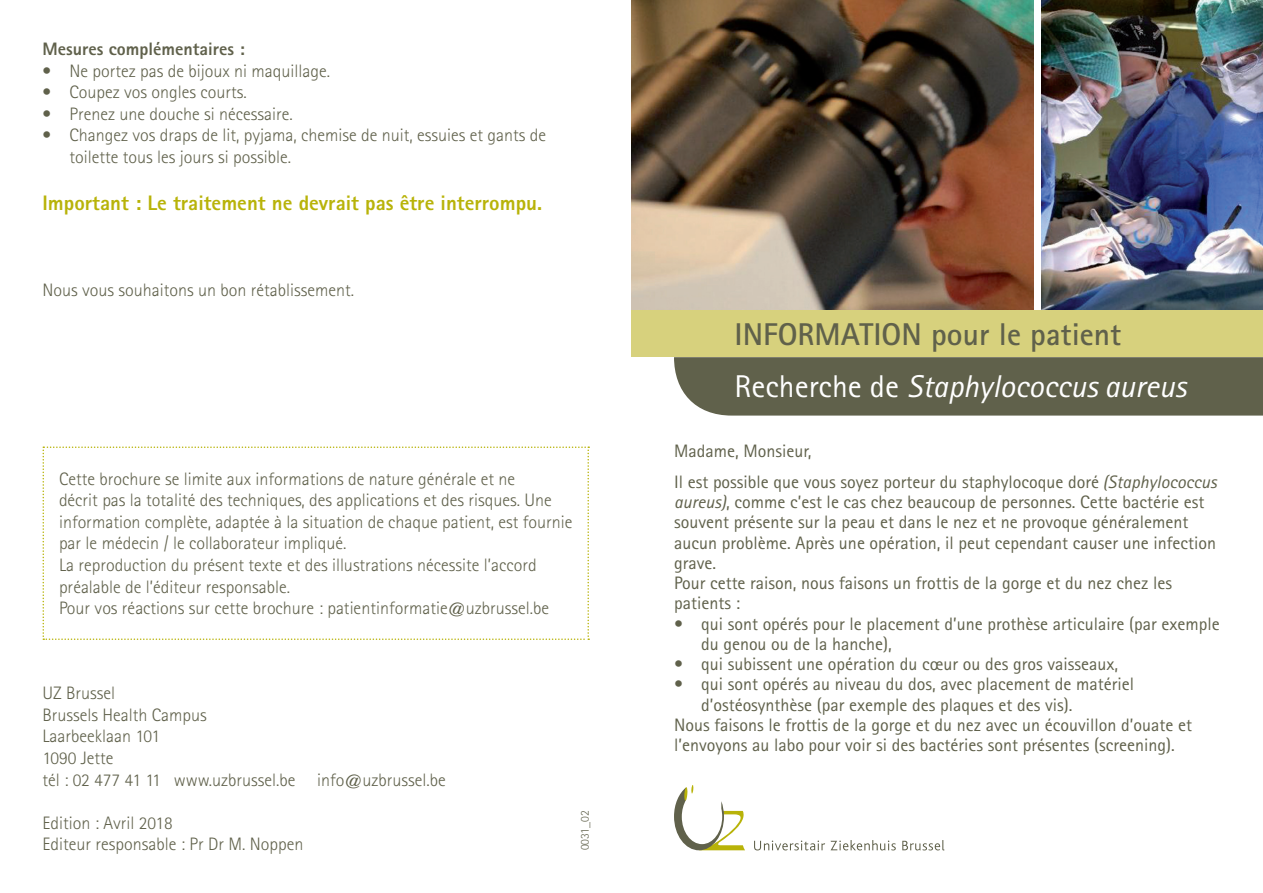
<style>
.page{position:relative;width:1263px;height:893px;background:#fff}
.page>*{position:absolute;margin:0;border:0;box-sizing:border-box;transform-origin:0 0}
.t1{font:italic 31.5px "Rotis Sans Serif Std";color:#fff}
.t2{font:700 31.5px "Rotis Sans Serif Std";color:#60614b}
.t3{font:800 21px "Rotis Sans Serif Std";color:#b8b309}
.t4{font:300 18px/21.6px "Rotis Sans Serif Std";color:#60614b}
.t5{font:18px/20.2px "Rotis Sans Serif Std";color:#60614b}
.t6{font:800 18px "Rotis Sans Serif Std";color:#60614b}
.t7{font:300 12px "Rotis Sans Serif Std";letter-spacing:-.01em;color:#60614b}
.s1{font-style:normal}
.s2{font-style:italic}
</style>
<div class="page">
<img style="left:631px;top:0;width:402px;height:310px">
<img style="left:1041px;top:0;width:222px;height:310px">
<div style="left:631px;top:310px;width:632px;height:47px;background:#d7d17d"></div>
<div style="left:674px;top:357px;width:589px;height:59px;background:#60614b"></div>
<svg style="left:674px;top:785px;width:71px;height:65px"></svg>
<svg style="left:754px;top:840px;width:71px;height:10px"></svg>
<svg style="left:831px;top:840px;width:65px;height:10px"></svg>
<svg style="left:902px;top:840px;width:42px;height:10px"></svg>
<svg style="left:43px;top:446px;width:546px;height:194px"></svg>
<p class="t6" style="left:43px;top:37px;width:204px">Mesures complémentaires :</p>
<p class="t4" style="left:43px;top:60px;width:289px">• Ne portez pas de bijoux ni maquillage.</p>
<p class="t4" style="left:43px;top:81px;width:206px">• Coupez vos ongles courts.</p>
<p class="t4" style="left:43px;top:103px;width:252px">• Prenez une douche si nécessaire.</p>
<p class="t4" style="left:70px;top:124px;width:478px;text-indent:-27px">• Changez vos draps de lit, pyjama, chemise de nuit, essuies et gants de toilette tous les jours si possible.</p>
<p class="t3" style="left:43px;top:189px;width:501px">Important : Le traitement ne devrait pas être interrompu.</p>
<p class="t4" style="left:43px;top:279px;width:313px">Nous vous souhaitons un bon rétablissement.</p>
<p class="t4" style="left:59px;top:468px;width:515px">Cette brochure se limite aux informations de nature générale et ne<br>décrit pas la totalité des techniques, des applications et des risques. Une information complète, adaptée à la situation de chaque patient, est fournie par le médecin / le collaborateur impliqué.</p>
<p class="t4" style="left:59px;top:554px;width:479px">La reproduction du présent texte et des illustrations nécessite l’accord préalable de l’éditeur responsable.</p>
<p class="t4" style="left:59px;top:597px;width:491px">Pour vos réactions sur cette brochure : patientinformatie@uzbrussel.be</p>
<p class="t4" style="left:43px;top:682px;width:74px">UZ Brussel</p>
<p class="t4" style="left:43px;top:704px;width:166px">Brussels Health Campus</p>
<p class="t4" style="left:43px;top:726px;width:119px">Laarbeeklaan 101</p>
<p class="t4" style="left:43px;top:747px;width:72px">1090 Jette</p>
<p class="t4" style="left:43px;top:769px;width:405px">tél : 02 477 41 11 www.uzbrussel.be info@uzbrussel.be</p>
<p class="t4" style="left:43px;top:812px;width:132px">Edition : Avril 2018</p>
<p class="t4" style="left:43px;top:834px;width:262px">Editeur responsable : Pr Dr M. Noppen</p>
<p class="t7" style="left:578px;top:850px;width:41px;rotate:-90deg">0031_02</p>
<p class="t2" style="left:735px;top:314px;width:388px">INFORMATION pour le patient</p>
<p class="t1" style="left:735px;top:368px;width:453px"><span class="s1">Recherche de</span> Staphylococcus aureus</p>
<p class="t5" style="left:674px;top:440px;width:139px">Madame, Monsieur,</p>
<p class="t5" style="left:674px;top:471px;width:544px">Il est possible que vous soyez porteur du staphylocoque doré <span class="s2">(Staphylococcus aureus)</span>, comme c’est le cas chez beaucoup de personnes. Cette bactérie est souvent présente sur la peau et dans le nez et ne provoque généralement aucun problème. Après une opération, il peut cependant causer une infection grave.</p>
<p class="t5" style="left:674px;top:573px;width:500px">Pour cette raison, nous faisons un frottis de la gorge et du nez chez les patients :</p>
<p class="t5" style="left:701px;top:613px;width:520px;text-indent:-27px">• qui sont opérés pour le placement d’une prothèse articulaire (par exemple du genou ou de la hanche),</p>
<p class="t5" style="left:674px;top:654px;width:446px">• qui subissent une opération du cœur ou des gros vaisseaux,</p>
<p class="t5" style="left:701px;top:674px;width:435px;text-indent:-27px">• qui sont opérés au niveau du dos, avec placement de matériel d’ostéosynthèse (par exemple des plaques et des vis).</p>
<p class="t5" style="left:674px;top:714px;width:520px">Nous faisons le frottis de la gorge et du nez avec un écouvillon d’ouate et l’envoyons au labo pour voir si des bactéries sont présentes (screening).</p>
</div>
